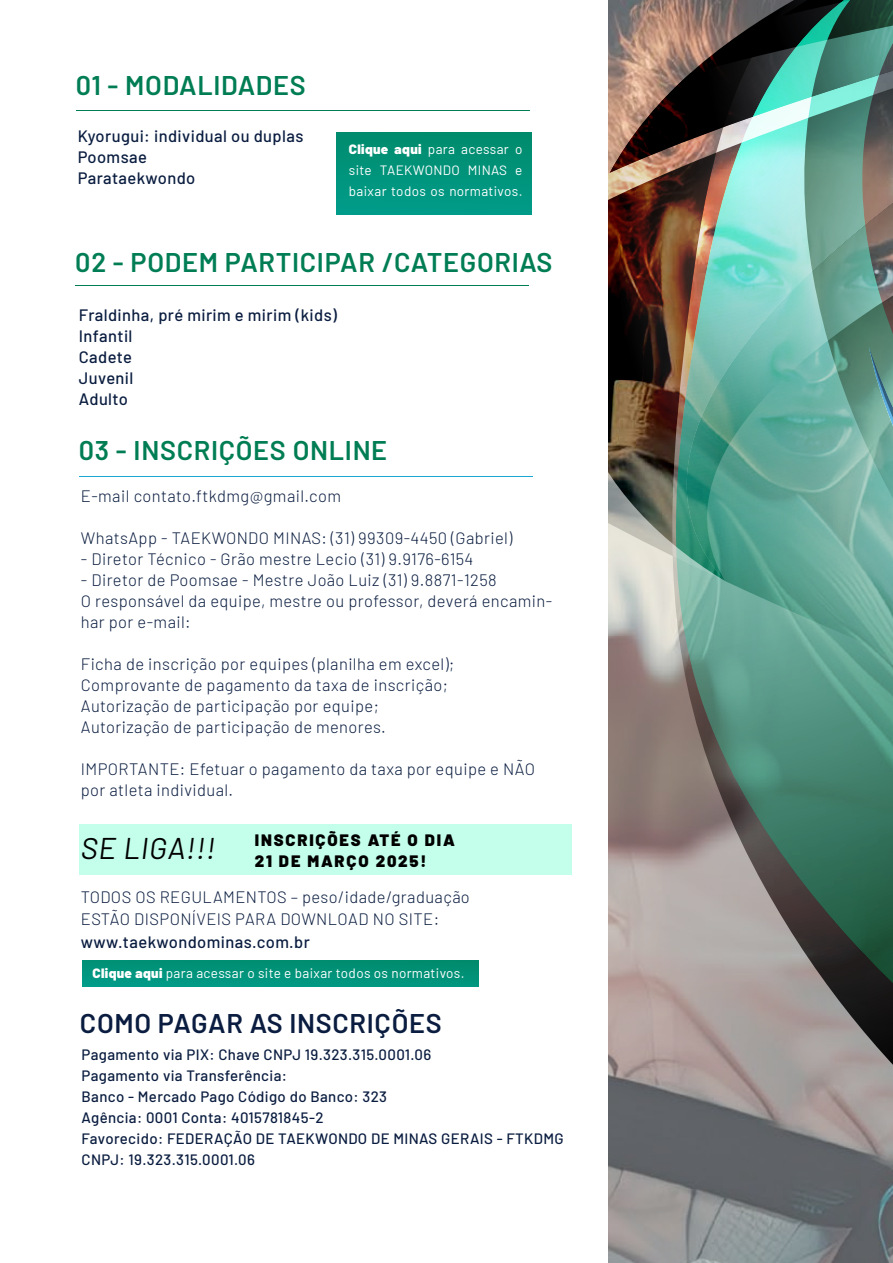
<style>
.page{position:relative;width:893px;height:1263px;background:#fff}
.page>*{position:absolute;margin:0;border:0;box-sizing:border-box;transform-origin:0 0}
.t1{font:italic 30px "Barlow";letter-spacing:.025em;color:#000}
.t2{font:600 27px "Barlow";letter-spacing:.025em;color:#007d54}
.t3{font:600 27px "Barlow";letter-spacing:.025em;color:#0a1d40}
.t4{font:300 16.5px/21px "Barlow";letter-spacing:.025em;color:#0a1d40}
.t5{font:500 16.5px/21px "Barlow";letter-spacing:.025em;color:#0a1d40}
.t6{font:900 16.5px/21px "Barlow";letter-spacing:.11em;color:#000}
.t7{font:500 15px/21px "Barlow";letter-spacing:.025em;color:#0a1d40}
.t8{font:13.5px/21px "Barlow";letter-spacing:.025em;color:#fff;text-align:justify}
.s1{font-weight:900}
</style>
<div class="page">
<hr style="left:75px;top:285px;width:454px;height:1px;background:#007d54">
<hr style="left:76px;top:110px;width:453px;height:1px;background:#007d54">
<div style="left:79px;top:824px;width:492px;height:51px;background:#c4ffeb"></div>
<hr style="left:79px;top:476px;width:453px;height:1px;background:#18a7d4">
<div style="left:337px;top:132px;width:195px;height:82px;background:linear-gradient(to bottom,#008b6c,#009c89)"></div>
<div style="left:83px;top:961px;width:395px;height:26px;background:#00937b"></div>
<img style="left:609px;top:936px;width:63px;height:327px">
<svg style="left:672px;top:936px;width:221px;height:327px;background:#868384"></svg>
<svg style="left:869px;top:936px;width:24px;height:101px;background:#16281f"></svg>
<svg style="left:609px;top:581px;width:284px;height:355px;background:#708d81"></svg>
<svg style="left:609px;top:392px;width:284px;height:189px;background:#699b8b"></svg>
<img style="left:609px;top:0;width:284px;height:392px">
<img style="left:610px;top:0;width:283px;height:173px">
<svg style="left:782px;top:0;width:111px;height:16px;background:#133028"></svg>
<h2 class="t2" style="left:76px;top:66px;width:232px">01 - MODALIDADES</h2>
<p class="t5" style="left:78px;top:124px;width:227px">Kyorugui: individual ou duplas<br>Poomsae<br>Parataekwondo</p>
<p class="t8" style="left:349px;top:137px;width:175px"><span class="s1">Clique aqui</span> para acessar o site TAEKWONDO MINAS e baixar todos os normativos.</p>
<h2 class="t2" style="left:75px;top:242px;width:479px">02 - PODEM PARTICIPAR /CATEGORIAS</h2>
<p class="t5" style="left:79px;top:303px;width:260px">Fraldinha, pré mirim e mirim (kids)<br>Infantil<br>Cadete<br>Juvenil<br>Adulto</p>
<h2 class="t2" style="left:79px;top:430px;width:310px">03 - INSCRIÇÕES ONLINE</h2>
<p class="t4" style="left:81px;top:484px;width:262px">E-mail contato.ftkdmg@gmail.com</p>
<p class="t4" style="left:81px;top:526px;width:433px">WhatsApp - TAEKWONDO MINAS: (31) 99309-4450 (Gabriel)</p>
<p class="t4" style="left:81px;top:547px;width:394px">- Diretor Técnico - Grão mestre Lecio (31) 9.9176-6154</p>
<p class="t4" style="left:81px;top:568px;width:473px">- Diretor de Poomsae - Mestre João Luiz (31) 9.8871-1258<br>O responsável da equipe, mestre ou professor, deverá encamin&shy;har por e-mail:</p>
<p class="t4" style="left:81px;top:652px;width:375px">Ficha de inscrição por equipes (planilha em excel); Comprovante de pagamento da taxa de inscrição; Autorização de participação por equipe; Autorização de participação de menores.</p>
<p class="t4" style="left:81px;top:757px;width:456px">IMPORTANTE: Efetuar o pagamento da taxa por equipe e NÃO por atleta individual.</p>
<h1 class="t1" style="left:81px;top:827px;width:136px">SE LIGA!!!</h1>
<p class="t4" style="left:81px;top:884px;width:390px;line-height:22.5px">TODOS OS REGULAMENTOS – peso/idade/graduação<br>ESTÃO DISPONÍVEIS PARA DOWNLOAD NO SITE:</p>
<p class="t5" style="left:81px;top:930px;width:230px">www.taekwondominas.com.br</p>
<p class="t6" style="left:255px;top:828px;width:202px">INSCRIÇÕES ATÉ O DIA<br>21 DE MARÇO 2025!</p>
<p class="t8" style="left:93px;top:962px;width:373px"><span class="s1">Clique aqui</span> para acessar o site e baixar todos os normativos.</p>
<h2 class="t3" style="left:80px;top:1004px;width:363px">COMO PAGAR AS INSCRIÇÕES</h2>
<p class="t7" style="left:82px;top:1043px;width:484px">Pagamento via PIX: Chave CNPJ 19.323.315.0001.06<br>Pagamento via Transferência:<br>Banco - Mercado Pago Código do Banco: 323<br>Agência: 0001 Conta: 4015781845-2<br>Favorecido: FEDERAÇÃO DE TAEKWONDO DE MINAS GERAIS - FTKDMG CNPJ: 19.323.315.0001.06</p>
</div>
